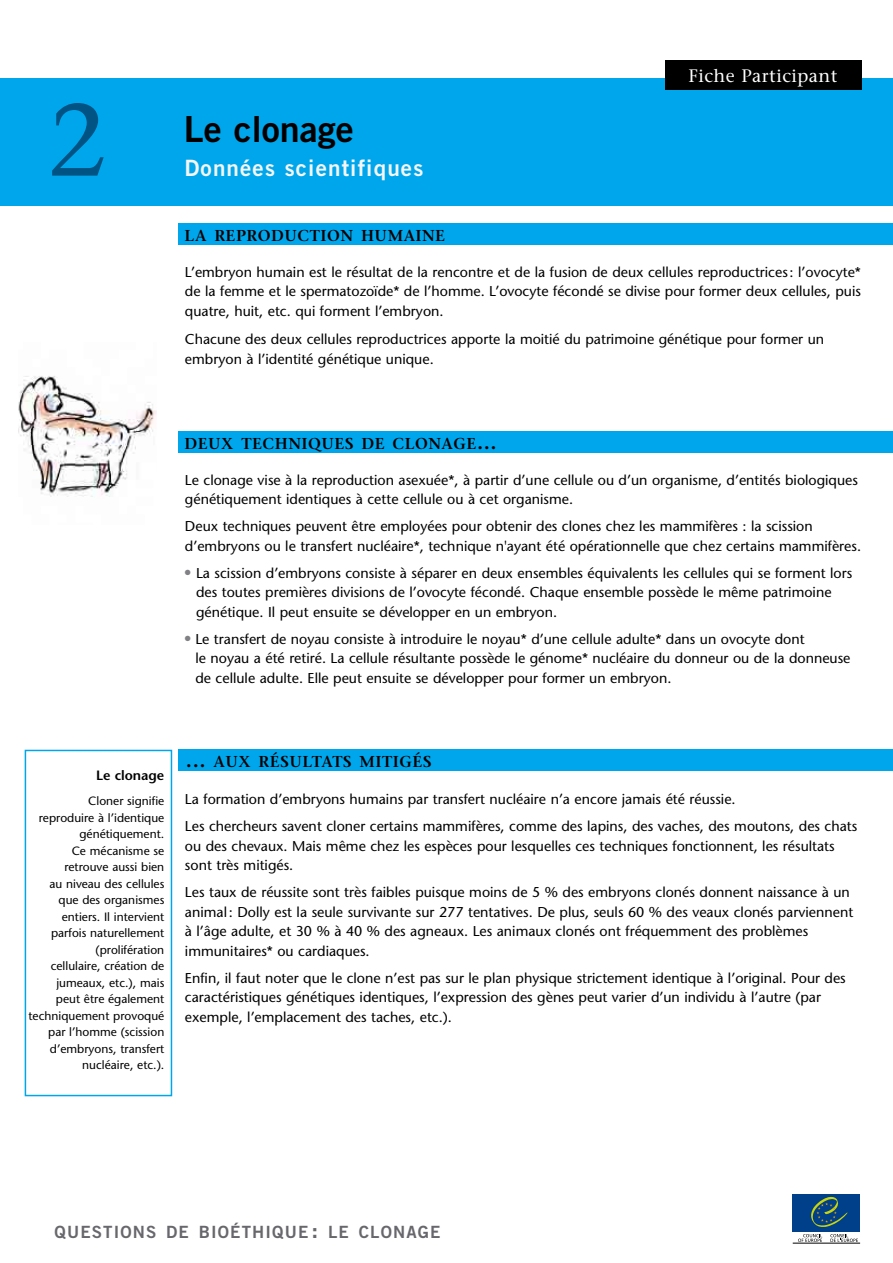
<style>
.page{position:relative;width:893px;height:1263px;background:#fff}
.page>*{position:absolute;margin:0;border:0;box-sizing:border-box;transform-origin:0 0}
.t1{font:102px "Stone Serif";color:#005383}
.t2{font:36px "Trade Gothic Bold Two";color:#000}
.t3{font:22.5px "Trade Gothic Bold Two";letter-spacing:.05em;color:#f5f5f6}
.t4{font:18px "Stone Serif";letter-spacing:.025em;color:#fff}
.t5{font:16.8px "Trade Gothic Bold Two";letter-spacing:.065em;color:#68676c}
.t6{font:600 15.75px "Stone Serif";letter-spacing:.035em;color:#000}
.t7{font:14.25px/19.5px "Stone Sans";color:#000}
.t8{font:600 13.5px "Stone Sans";color:#000}
.t9{font:12px/16.5px "Stone Sans";color:#000;text-align:right}
.s1{font-size:21px}
.s2{font-size:22.5px}
</style>
<div class="page">
<div style="left:0;top:78px;width:893px;height:128px;background:#00a6eb"></div>
<div style="left:179px;top:224px;width:714px;height:21px;background:#00a6eb"></div>
<div style="left:179px;top:432px;width:714px;height:21px;background:#00a6eb"></div>
<hr style="left:793px;top:1243px;width:67px;height:1px;background:#000">
<svg style="left:830px;top:1234px;width:28px;height:8px"></svg>
<svg style="left:798px;top:1234px;width:24px;height:8px"></svg>
<div style="left:793px;top:1194px;width:67px;height:37px;background:#003f8a"></div>
<svg style="left:811px;top:1197px;width:36px;height:30px"></svg>
<div style="left:179px;top:750px;width:714px;height:21px;background:#00a6eb"></div>
<div style="left:25px;top:750px;width:147px;height:346px;border:2px solid #00a6eb"></div>
<div style="left:665px;top:61px;width:196px;height:29px;background:#000"></div>
<img style="left:18px;top:376px;width:138px;height:121px">
<h1 class="t1" style="left:48px;top:80px;width:60px">2</h1>
<h2 class="t2" style="left:184px;top:107px;width:172px">Le clonage</h2>
<h3 class="t3" style="left:184px;top:154px;width:240px">Données scientifiques</h3>
<p class="t4" style="left:689px;top:65px;width:150px">Fiche Participant</p>
<p class="t6" style="left:185px;top:226px;width:262px">LA REPRODUCTION HUMAINE</p>
<p class="t7" style="left:185px;top:262px;width:677px;text-align:justify">L’embryon humain est le résultat de la rencontre et de la fusion de deux cellules reproductrices : l’ovocyte* de la femme et le spermatozoïde* de l’homme. L’ovocyte fécondé se divise pour former deux cellules, puis quatre, huit, etc. qui forment l’embryon.</p>
<p class="t7" style="left:185px;top:329px;width:641px">Chacune des deux cellules reproductrices apporte la moitié du patrimoine génétique pour former un embryon à l’identité génétique unique.</p>
<p class="t6" style="left:184px;top:434px;width:314px">DEUX TECHNIQUES DE CLONAGE<span class="s1">...</span></p>
<p class="t7" style="left:185px;top:470px;width:674px">Le clonage vise à la reproduction asexuée*, à partir d’une cellule ou d’un organisme, d’entités biologiques génétiquement identiques à cette cellule ou à cet organisme.</p>
<p class="t7" style="left:185px;top:516px;width:678px">Deux techniques peuvent être employées pour obtenir des clones chez les mammifères : la scission d’embryons ou le transfert nucléaire*, technique n'ayant été opérationnelle que chez certains mammifères.</p>
<p class="t7" style="left:196px;top:563px;width:658px;text-indent:-11px"><sup>●</sup> La scission d’embryons consiste à séparer en deux ensembles équivalents les cellules qui se forment lors des toutes premières divisions de l’ovocyte fécondé. Chaque ensemble possède le même patrimoine génétique. Il peut ensuite se développer en un embryon.</p>
<p class="t7" style="left:195px;top:629px;width:657px;text-indent:-10px"><sup>●</sup> Le transfert de noyau consiste à introduire le noyau* d’une cellule adulte* dans un ovocyte dont<br>le noyau a été retiré. La cellule résultante possède le génome* nucléaire du donneur ou de la donneuse de cellule adulte. Elle peut ensuite se développer pour former un embryon.</p>
<p class="t8" style="left:96px;top:767px;width:70px">Le clonage</p>
<p class="t9" style="left:29px;top:793px;width:137px">Cloner signifie<br>reproduire à l’identique génétiquement.<br>Ce mécanisme se retrouve aussi bien<br>au niveau des cellules que des organismes entiers. Il intervient parfois naturellement (prolifération<br>cellulaire, création de jumeaux, etc.), mais<br>peut être également techniquement provoqué par l’homme (scission d’embryons, transfert nucléaire, etc.).</p>
<p class="t6" style="left:186px;top:752px;width:247px"><span class="s1">...</span> AUX RÉSULTATS MITIGÉS</p>
<p class="t7" style="left:185px;top:786px;width:674px;line-height:27px">La formation d’embryons humains par transfert nucléaire n’a encore jamais été réussie.<br>Les chercheurs savent cloner certains mammifères, comme des lapins, des vaches, des moutons, des chats</p>
<p class="t7" style="left:185px;top:836px;width:651px">ou des chevaux. Mais même chez les espèces pour lesquelles ces techniques fonctionnent, les résultats sont très mitigés.</p>
<p class="t7" style="left:185px;top:883px;width:670px">Les taux de réussite sont très faibles puisque moins de 5 % des embryons clonés donnent naissance à un animal : Dolly est la seule survivante sur 277 tentatives. De plus, seuls 60 % des veaux clonés parviennent à l’âge adulte, et 30 % à 40 % des agneaux. Les animaux clonés ont fréquemment des problèmes immunitaires* ou cardiaques.</p>
<p class="t7" style="left:185px;top:968px;width:662px">Enfin, il faut noter que le clone n’est pas sur le plan physique strictement identique à l’original. Pour des caractéristiques génétiques identiques, l’expression des gènes peut varier d’un individu à l’autre (par exemple, l’emplacement des taches, etc.).</p>
<p class="t5" style="left:55px;top:1221px;width:387px">QUESTIONS DE BIOÉTHIQUE <span class="s2">:</span> LE CLONAGE</p>
</div>
